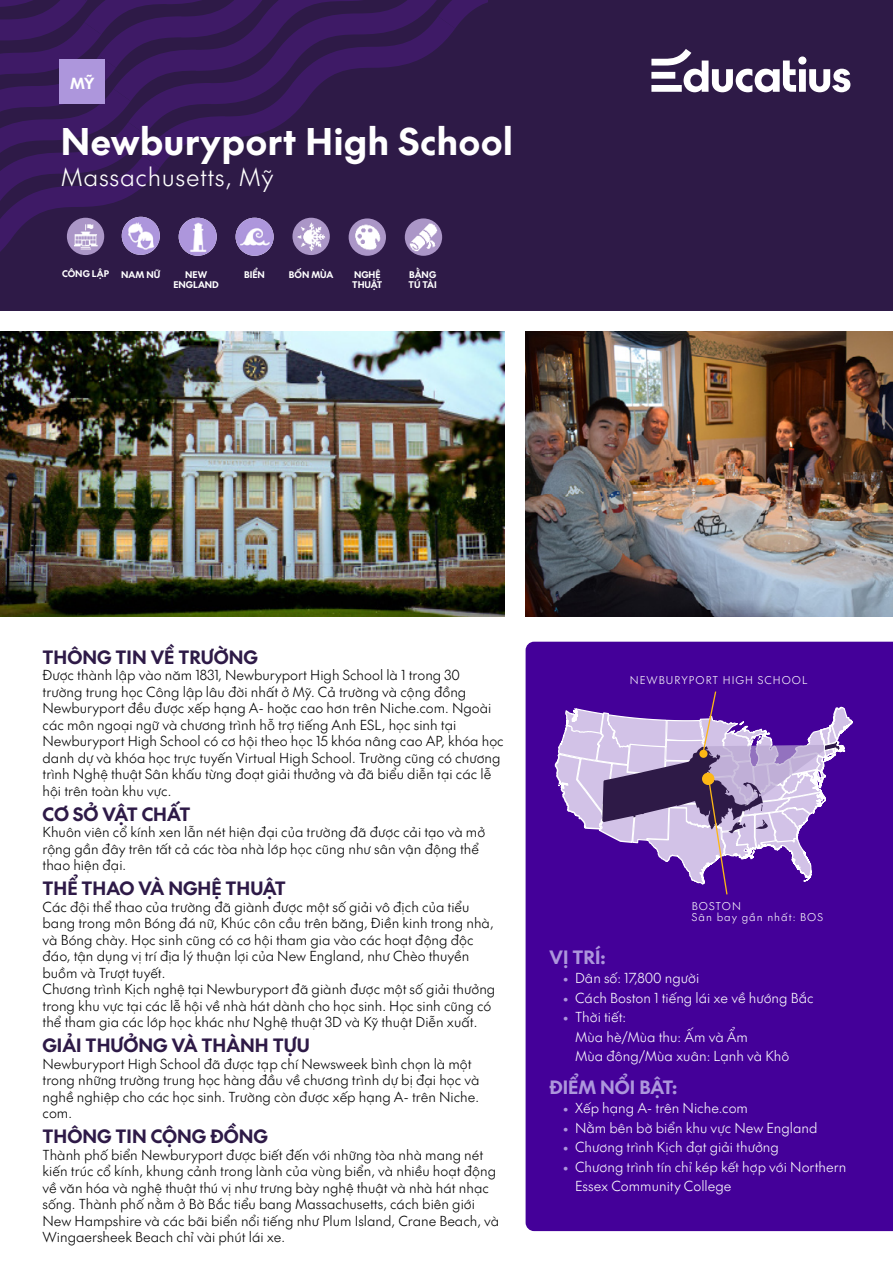
<style>
.page{position:relative;width:893px;height:1263px;background:#fff}
.page>*{position:absolute;margin:0;border:0;box-sizing:border-box;transform-origin:0 0}
.t1{font:36px "SVN The Future Bold";letter-spacing:.02em;color:#fff}
.t2{font:24px "SVN The Future Light";letter-spacing:.025em;color:#fff}
.t3{font:18px "SVN The Future Bold";color:#2e1a47}
.t4{font:18px "SVN The Future Bold";color:#ad96dc}
.t5{font:15px "SVN The Future Bold";color:#fff}
.t6{font:13.5px/16.5px "SVN The Future Light";color:#000}
.t7{font:13.5px/19.5px "SVN The Future Light";color:#fff}
.t8{font:10.5px/10.8px "SVN The Future Light";letter-spacing:.1em;color:#fff}
.t9{font:9px/10.5px "SVN The Future Bold";color:#fff}
.s1{font-family:"The Future";font-weight:300;color:#ad96dc}
</style>
<div class="page">
<div style="left:0;top:0;width:893px;height:310px;background:#2e1a47"></div>
<svg style="left:0;top:0;width:487px;height:256px"></svg>
<img style="left:122px;top:217px;width:38px;height:38px;border-radius:19px">
<img style="left:0;top:332px;width:504px;height:285px">
<img style="left:526px;top:332px;width:367px;height:285px">
<div style="left:60px;top:60px;width:45px;height:44px;background:#ad96dc"></div>
<div style="left:526px;top:642px;width:367px;height:589px;background:#409"></div>
<img style="left:179px;top:218px;width:38px;height:38px;border-radius:19px">
<svg style="left:651px;top:49px;width:199px;height:43px"></svg>
<img style="left:67px;top:218px;width:37px;height:37px;border-radius:19px">
<img style="left:292px;top:218px;width:38px;height:37px;border-radius:19px">
<img style="left:236px;top:218px;width:38px;height:38px;border-radius:19px">
<svg style="left:553px;top:690px;width:301px;height:214px;background:#7f56b1"></svg>
<div style="left:699px;top:750px;width:8px;height:8px;background:#fdb715;border-radius:50%"></div>
<img style="left:349px;top:218px;width:37px;height:38px;border-radius:19px">
<img style="left:405px;top:218px;width:37px;height:38px;border-radius:19px">
<p class="t5" style="left:70px;top:71px;width:26px">MỸ</p>
<h1 class="t1" style="left:61px;top:112px;width:454px">Newburyport High School</h1>
<h2 class="t2" style="left:61px;top:159px;width:214px">Massachusetts, Mỹ</h2>
<p class="t9" style="left:62px;top:268px;width:48px">CÔNG LẬP</p>
<p class="t9" style="left:121px;top:269px;width:41px">NAM NỮ</p>
<p class="t9" style="left:173px;top:269px;width:47px;text-align:center">NEW<br>ENGLAND</p>
<p class="t9" style="left:244px;top:269px;width:22px">BIỂN</p>
<p class="t9" style="left:289px;top:269px;width:46px">BỐN MÙA</p>
<p class="t9" style="left:352px;top:269px;width:32px">NGHỆ<br>THUẬT</p>
<p class="t9" style="left:409px;top:269px;width:30px">BẰNG<br>TÚ TÀI</p>
<h3 class="t3" style="left:43px;top:643px;width:217px">THÔNG TIN VỀ TRƯỜNG</h3>
<p class="t6" style="left:43px;top:666px;width:463px">Được thành lập vào năm 1831, Newburyport High School là 1 trong 30<br>trường trung học Công lập lâu đời nhất ở Mỹ. Cả trường và cộng đồng Newburyport đều được xếp hạng A- hoặc cao hơn trên Niche.com. Ngoài các môn ngoại ngữ và chương trình hỗ trợ tiếng Anh ESL, học sinh tại Newburyport High School có cơ hội theo học 15 khóa nâng cao AP, khóa học danh dự và khóa học trực tuyến Virtual High School. Trường cũng có chương trình Nghệ thuật Sân khấu từng đoạt giải thưởng và đã biểu diễn tại các lễ hội trên toàn khu vực.</p>
<h3 class="t3" style="left:43px;top:800px;width:149px">CƠ SỞ VẬT CHẤT</h3>
<p class="t6" style="left:43px;top:823px;width:444px">Khuôn viên cổ kính xen lẫn nét hiện đại của trường đã được cải tạo và mở rộng gần đây trên tất cả các tòa nhà lớp học cũng như sân vận động thể thao hiện đại.</p>
<h3 class="t3" style="left:43px;top:874px;width:245px">THỂ THAO VÀ NGHỆ THUẬT</h3>
<p class="t6" style="left:43px;top:898px;width:454px">Các đội thể thao của trường đã giành được một số giải vô địch của tiểu bang trong môn Bóng đá nữ, Khúc côn cầu trên băng, Điền kinh trong nhà, và Bóng chày. Học sinh cũng có cơ hội tham gia vào các hoạt động độc đáo, tận dụng vị trí địa lý thuận lợi của New England, như Chèo thuyền buồm và Trượt tuyết.<br>Chương trình Kịch nghệ tại Newburyport đã giành được một số giải thưởng trong khu vực tại các lễ hội về nhà hát dành cho học sinh. Học sinh cũng có thể tham gia các lớp học khác như Nghệ thuật 3D và Kỹ thuật Diễn xuất.</p>
<h3 class="t3" style="left:43px;top:1031px;width:269px">GIẢI THƯỞNG VÀ THÀNH TỰU</h3>
<p class="t6" style="left:43px;top:1055px;width:439px">Newburyport High School đã được tạp chí Newsweek bình chọn là một trong những trường trung học hàng đầu về chương trình dự bị đại học và nghề nghiệp cho các học sinh. Trường còn được xếp hạng A- trên Niche. com.</p>
<h3 class="t3" style="left:43px;top:1122px;width:227px">THÔNG TIN CỘNG ĐỒNG</h3>
<p class="t6" style="left:43px;top:1146px;width:458px">Thành phố biển Newburyport được biết đến với những tòa nhà mang nét kiến trúc cổ kính, khung cảnh trong lành của vùng biển, và nhiều hoạt động về văn hóa và nghệ thuật thú vị như trưng bày nghệ thuật và nhà hát nhạc sống. Thành phố nằm ở Bờ Bắc tiểu bang Massachusetts, cách biên giới New Hampshire và các bãi biển nổi tiếng như Plum Island, Crane Beach, và Wingaersheek Beach chỉ vài phút lái xe.</p>
<p class="t8" style="left:630px;top:674px;width:179px">NEWBURYPORT HIGH SCHOOL</p>
<p class="t8" style="left:692px;top:900px;width:133px">BOSTON<br>Sân bay gần nhất: BOS</p>
<h3 class="t4" style="left:550px;top:942px;width:58px">VỊ TRÍ:</h3>
<p class="t7" style="left:562px;top:968px;width:138px"><span class="s1">•</span> Dân số: 17,800 người</p>
<p class="t7" style="left:562px;top:987px;width:253px"><span class="s1">•</span> Cách Boston 1 tiếng lái xe về hướng Bắc</p>
<p class="t7" style="left:575px;top:1007px;width:216px;text-indent:-13px"><span class="s1">•</span> Thời tiết:<br>Mùa hè/Mùa thu: Ấm và Ẩm<br>Mùa đông/Mùa xuân: Lạnh và Khô</p>
<h3 class="t4" style="left:550px;top:1072px;width:129px">ĐIỂM NỔI BẬT:</h3>
<p class="t7" style="left:562px;top:1097px;width:187px"><span class="s1">•</span> Xếp hạng A- trên Niche.com</p>
<p class="t7" style="left:562px;top:1117px;width:257px"><span class="s1">•</span> Nằm bên bờ biển khu vực New England</p>
<p class="t7" style="left:562px;top:1136px;width:218px"><span class="s1">•</span> Chương trình Kịch đạt giải thưởng</p>
<p class="t7" style="left:575px;top:1156px;width:273px;text-indent:-13px"><span class="s1">•</span> Chương trình tín chỉ kép kết hợp với Northern<br>Essex Community College</p>
</div>
